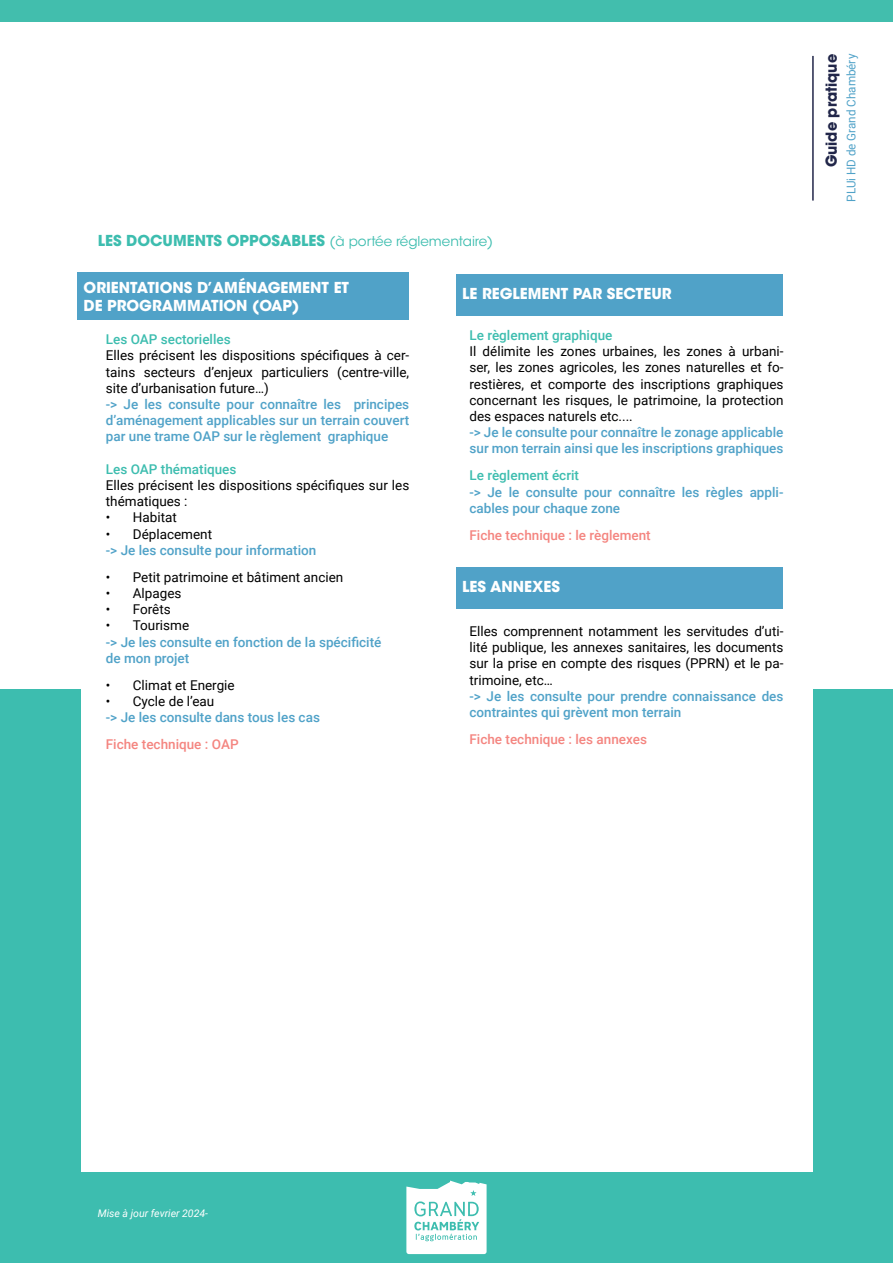
<style>
.page{position:relative;width:893px;height:1263px;background:#fff}
.page>*{position:absolute;margin:0;border:0;box-sizing:border-box;transform-origin:0 0}
.t1{font:700 15px "ITC Avant Garde Std";color:#fff}
.t2{font:700 15px "ITC Avant Garde Std";color:#3dbdaf}
.t3{font:700 15px "ITC Avant Garde Std";color:#212649}
.t4{font:13.5px/16.2px "Roboto";color:#000;text-align:justify}
.t5{font:500 13.5px/16.2px "Roboto";color:#50a2c8}
.t6{font:500 13.5px "Roboto";color:#3dbdaf}
.t7{font:500 13.5px "Roboto";color:#f48580}
.t8{font:12px "Roboto";color:#50a2c8}
.t9{font:italic 10.5px "Roboto";color:#fff}
.s1{font-weight:400;font-size:13.5px}
</style>
<div class="page">
<hr style="left:812px;top:56px;width:2px;height:145px;background:#212649">
<div style="left:0;top:689px;width:893px;height:574px;background:#3dbdaf"></div>
<div style="left:0;top:0;width:893px;height:21px;background:#42bead"></div>
<div style="left:81px;top:656px;width:731px;height:516px;background:#fff"></div>
<svg style="left:406px;top:1180px;width:81px;height:74px"></svg>
<div style="left:78px;top:272px;width:331px;height:48px;background:#50a2c8"></div>
<div style="left:456px;top:274px;width:327px;height:41px;background:#50a2c8"></div>
<div style="left:456px;top:567px;width:327px;height:41px;background:#50a2c8"></div>
<p class="t2" style="left:98px;top:231px;width:397px">LES DOCUMENTS OPPOSABLES <span class="s1">(à portée réglementaire)</span></p>
<p class="t1" style="left:84px;top:278px;width:267px">ORIENTATIONS D’AMÉNAGEMENT ET</p>
<p class="t1" style="left:84px;top:296px;width:217px">DE PROGRAMMATION (OAP)</p>
<p class="t6" style="left:106px;top:330px;width:126px">Les OAP sectorielles</p>
<p class="t4" style="left:106px;top:347px;width:305px">Elles précisent les dispositions spécifiques à cer&shy;tains secteurs d’enjeux particuliers (centre-ville, site d’urbanisation future…)</p>
<p class="t5" style="left:106px;top:396px;width:305px;text-align:justify">-&gt; Je les consulte pour connaître les principes d’aménagement applicables sur un terrain couvert par une trame OAP sur le règlement graphique</p>
<p class="t6" style="left:106px;top:459px;width:132px">Les OAP thématiques</p>
<p class="t4" style="left:106px;top:477px;width:305px">Elles précisent les dispositions spécifiques sur les thématiques :</p>
<p class="t4" style="left:106px;top:509px;width:72px">• Habitat</p>
<p class="t4" style="left:106px;top:525px;width:108px">• Déplacement</p>
<p class="t5" style="left:106px;top:541px;width:212px">-&gt; Je les consulte pour information</p>
<p class="t4" style="left:106px;top:568px;width:239px">• Petit patrimoine et bâtiment ancien</p>
<p class="t4" style="left:106px;top:585px;width:77px">• Alpages</p>
<p class="t4" style="left:106px;top:601px;width:67px">• Forêts</p>
<p class="t4" style="left:106px;top:617px;width:85px">• Tourisme</p>
<p class="t5" style="left:106px;top:633px;width:277px">-&gt; Je les consulte en fonction de la spécificité</p>
<p class="t5" style="left:106px;top:649px;width:85px">de mon projet</p>
<p class="t4" style="left:106px;top:676px;width:130px">• Climat et Energie</p>
<p class="t4" style="left:106px;top:693px;width:110px">• Cycle de l’eau</p>
<p class="t5" style="left:106px;top:709px;width:216px">-&gt; Je les consulte dans tous les cas</p>
<p class="t7" style="left:106px;top:735px;width:134px">Fiche technique : OAP</p>
<p class="t1" style="left:462px;top:284px;width:211px">LE REGLEMENT PAR SECTEUR</p>
<p class="t6" style="left:469px;top:326px;width:144px">Le règlement graphique</p>
<p class="t4" style="left:469px;top:343px;width:315px">Il délimite les zones urbaines, les zones à urbani&shy;ser, les zones agricoles, les zones naturelles et fo&shy;restières, et comporte des inscriptions graphiques concernant les risques, le patrimoine, la protection des espaces naturels etc....</p>
<p class="t5" style="left:469px;top:424px;width:315px">-&gt; Je le consulte pour connaître le zonage applicable sur mon terrain ainsi que les inscriptions graphiques</p>
<p class="t6" style="left:469px;top:466px;width:111px">Le règlement écrit</p>
<p class="t5" style="left:469px;top:483px;width:315px">-&gt; Je le consulte pour connaître les règles appli&shy;cables pour chaque zone</p>
<p class="t7" style="left:469px;top:525px;width:183px">Fiche technique : le règlement</p>
<p class="t1" style="left:462px;top:577px;width:99px">LES ANNEXES</p>
<p class="t4" style="left:469px;top:623px;width:315px">Elles comprennent notamment les servitudes d’uti&shy;lité publique, les annexes sanitaires, les documents sur la prise en compte des risques (PPRN) et le pa&shy;trimoine, etc…</p>
<p class="t5" style="left:469px;top:687px;width:315px">-&gt; Je les consulte pour prendre connaissance des contraintes qui grèvent mon terrain</p>
<p class="t7" style="left:469px;top:730px;width:179px">Fiche technique : les annexes</p>
<p class="t3" style="left:822px;top:167px;width:115px;rotate:-90deg">Guide pratique</p>
<p class="t8" style="left:843px;top:202px;width:149px;rotate:-90deg">PLUi HD de Grand Chambéry</p>
<p class="t9" style="left:98px;top:1206px;width:112px">Mise à jour fevrier 2024-</p>
</div>
